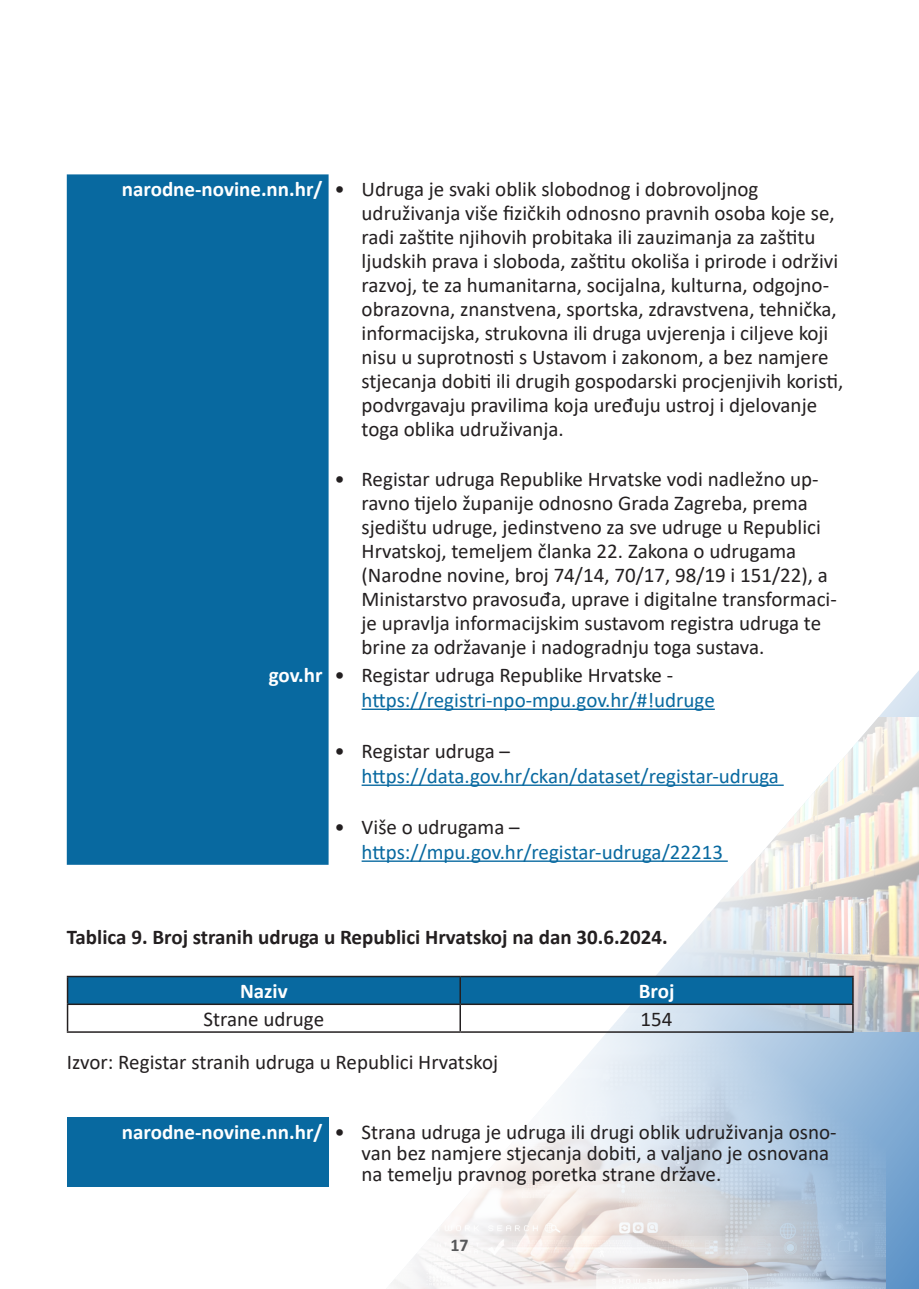
<style>
.page{position:relative;width:919px;height:1289px;background:#fff}
.page>*{position:absolute;margin:0;border:0;box-sizing:border-box;transform-origin:0 0}
.osnovni{font:21px/24px "Calibri";color:#231f20}
.t1{font:21px/25.2px "Calibri";color:#0869a0}
.osnovni_tablica_opis{font:700 21px "Calibri";color:#231f20}
.osnovni-2{font:700 21px "Calibri";color:#fff}
.t2{font:700 18px "Calibri";color:#57585a}
.s1{color:#231f20}
</style>
<div class="page">
<svg style="left:298px;top:623px;width:620px;height:665px"></svg>
<img style="left:606px;top:717px;width:312px;height:314px">
<img style="left:375px;top:1013px;width:510px;height:275px">
<div style="left:67px;top:174px;width:261px;height:690px;background:#0869a0"></div>
<hr style="left:361px;top:708px;width:353px;height:2px;background:#0869a0">
<hr style="left:361px;top:784px;width:422px;height:2px;background:#0869a0">
<hr style="left:361px;top:860px;width:366px;height:1px;background:#0869a0">
<hr style="left:67px;top:975px;width:393px;height:2px;background:#231f20">
<hr style="left:460px;top:975px;width:393px;height:2px;background:#231f20">
<svg style="left:67px;top:976px;width:786px;height:55px"></svg>
<hr style="left:67px;top:1031px;width:393px;height:1px;background:#231f20">
<hr style="left:460px;top:1031px;width:393px;height:1px;background:#231f20">
<div style="left:67px;top:1117px;width:261px;height:70px;background:#0869a0"></div>
<p class="osnovni-2" style="left:122px;top:174px;width:202px">narodne-novine.nn.hr/</p>
<p class="osnovni" style="left:361px;top:177px;width:483px;text-indent:-27px">• Udruga je svaki oblik slobodnog i dobrovoljnog udruživanja više fizičkih odnosno pravnih osoba koje se, radi zaštite njihovih probitaka ili zauzimanja za zaštitu ljudskih prava i sloboda, zaštitu okoliša i prirode i održivi razvoj, te za humanitarna, socijalna, kulturna, odgojno&shy;obrazovna, znanstvena, sportska, zdravstvena, tehnička, informacijska, strukovna ili druga uvjerenja i ciljeve koji nisu u suprotnosti s Ustavom i zakonom, a bez namjere stjecanja dobiti ili drugih gospodarski procjenjivih koristi, podvrgavaju pravilima koja uređuju ustroj i djelovanje toga oblika udruživanja.</p>
<p class="osnovni" style="left:361px;top:466px;width:476px;text-indent:-27px">• Registar udruga Republike Hrvatske vodi nadležno up&shy;ravno tijelo županije odnosno Grada Zagreba, prema sjedištu udruge, jedinstveno za sve udruge u Republici Hrvatskoj, temeljem članka 22. Zakona o udrugama (Narodne novine, broj 74/14, 70/17, 98/19 i 151/22), a Ministarstvo pravosuđa, uprave i digitalne transformaci&shy;je upravlja informacijskim sustavom registra udruga te brine za održavanje i nadogradnju toga sustava.</p>
<p class="osnovni-2" style="left:269px;top:660px;width:55px">gov.hr</p>
<p class="t1" style="left:361px;top:661px;width:354px;text-indent:-27px"><span class="s1">• Registar udruga Republike Hrvatske - </span>https://registri-npo-mpu.gov.hr/#!udruge</p>
<p class="t1" style="left:361px;top:737px;width:419px;text-indent:-27px"><span class="s1">• Registar udruga – </span>https://data.gov.hr/ckan/dataset/registar-udruga</p>
<p class="t1" style="left:361px;top:813px;width:363px;text-indent:-27px"><span class="s1">• Više o udrugama – </span>https://mpu.gov.hr/registar-udruga/22213</p>
<p class="osnovni_tablica_opis" style="left:67px;top:922px;width:602px">Tablica 9. Broj stranih udruga u Republici Hrvatskoj na dan 30.6.2024.</p>
<p class="osnovni-2" style="left:240px;top:976px;width:49px">Naziv</p>
<p class="osnovni-2" style="left:638px;top:976px;width:37px">Broj</p>
<p class="osnovni" style="left:204px;top:1006px;width:122px">Strane udruge</p>
<p class="osnovni" style="left:640px;top:1006px;width:33px">154</p>
<p class="osnovni" style="left:67px;top:1049px;width:433px">Izvor: Registar stranih udruga u Republici Hrvatskoj</p>
<p class="osnovni-2" style="left:122px;top:1117px;width:202px">narodne-novine.nn.hr/</p>
<p class="osnovni" style="left:361px;top:1121px;width:476px;line-height:21px;text-indent:-27px">• Strana udruga je udruga ili drugi oblik udruživanja osno&shy;van bez namjere stjecanja dobiti, a valjano je osnovana na temelju pravnog poretka strane države.</p>
<p class="t2" style="left:450px;top:1231px;width:20px">17</p>
</div>
